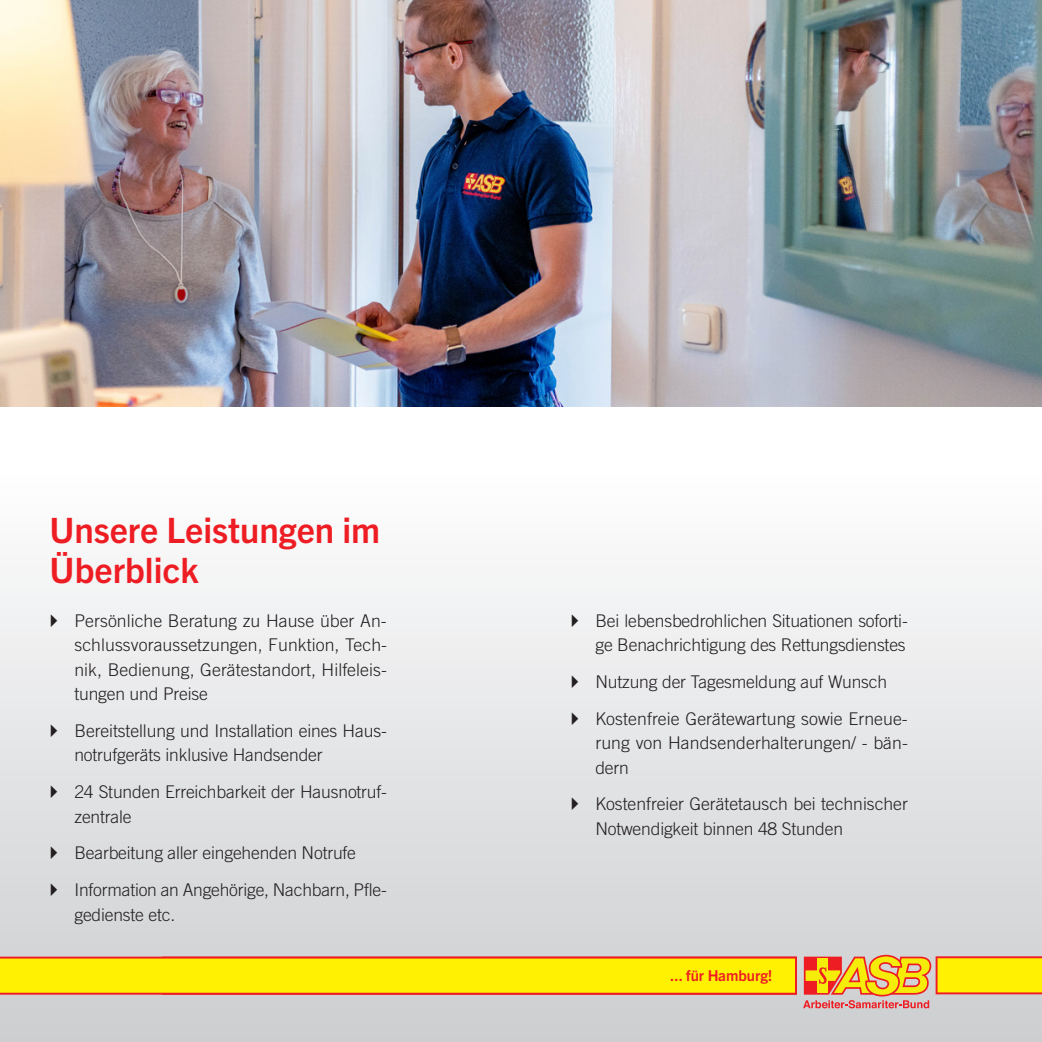
<style>
.page{position:relative;width:1042px;height:1042px;background:#fff}
.page>*{position:absolute;margin:0;border:0;box-sizing:border-box;transform-origin:0 0}
.Überschrift_1{font:700 35px/40.2px "Trade Gothic Next LT Pro";color:#ee1d23}
.bulletpoints{font:300 17.5px/24.5px "Trade Gothic LT Pro";letter-spacing:-.01em;color:#231f20}
.t1{font:700 15.05px "Trade Gothic Next LT Pro";color:#ee1d23}
</style>
<div class="page">
<div style="left:0;top:471px;width:1042px;height:571px;background:linear-gradient(to bottom,#fefefe,#cccdd0)"></div>
<img style="left:0;top:0;width:1042px;height:407px">
<svg style="left:0;top:956px;width:797px;height:38px;background:#fcdd06"></svg>
<svg style="left:803px;top:955px;width:239px;height:53px;background:#eaba4e"></svg>
<svg style="left:51px;top:614px;width:6px;height:13px"></svg>
<svg style="left:51px;top:724px;width:6px;height:13px"></svg>
<svg style="left:51px;top:785px;width:6px;height:13px"></svg>
<svg style="left:51px;top:846px;width:6px;height:13px"></svg>
<svg style="left:51px;top:883px;width:6px;height:13px"></svg>
<svg style="left:572px;top:614px;width:6px;height:13px"></svg>
<svg style="left:572px;top:675px;width:6px;height:13px"></svg>
<svg style="left:572px;top:712px;width:6px;height:13px"></svg>
<svg style="left:572px;top:797px;width:6px;height:13px"></svg>
<p class="Überschrift_1" style="left:50px;top:508px;width:332px">Unsere Leistungen im<br>Überblick</p>
<p class="bulletpoints" style="left:74px;top:608px;width:314px;text-align:justify">Persönliche Beratung zu Hause über An&shy;schlussvoraussetzungen, Funktion, Tech&shy;nik, Bedienung, Gerätestandort, Hilfeleis&shy;tungen und Preise</p>
<p class="bulletpoints" style="left:74px;top:718px;width:314px">Bereitstellung und Installation eines Haus&shy;notrufgeräts inklusive Handsender</p>
<p class="bulletpoints" style="left:74px;top:779px;width:314px">24 Stunden Erreichbarkeit der Hausnotruf&shy;zentrale</p>
<p class="bulletpoints" style="left:74px;top:841px;width:283px">Bearbeitung aller eingehenden Notrufe</p>
<p class="bulletpoints" style="left:74px;top:877px;width:314px">Information an Angehörige, Nachbarn, Pfle&shy;gedienste etc.</p>
<p class="bulletpoints" style="left:595px;top:608px;width:314px">Bei lebensbedrohlichen Situationen soforti&shy;ge Benachrichtigung des Rettungsdienstes</p>
<p class="bulletpoints" style="left:595px;top:669px;width:293px">Nutzung der Tagesmeldung auf Wunsch</p>
<p class="bulletpoints" style="left:595px;top:706px;width:314px;text-align:justify">Kostenfreie Gerätewartung sowie Erneue&shy;rung von Handsenderhalterungen/ - bän&shy;dern</p>
<p class="bulletpoints" style="left:595px;top:792px;width:314px">Kostenfreier Gerätetausch bei technischer<br>Notwendigkeit binnen 48 Stunden</p>
<p class="t1" style="left:670px;top:964px;width:103px">... für Hamburg!</p>
</div>
